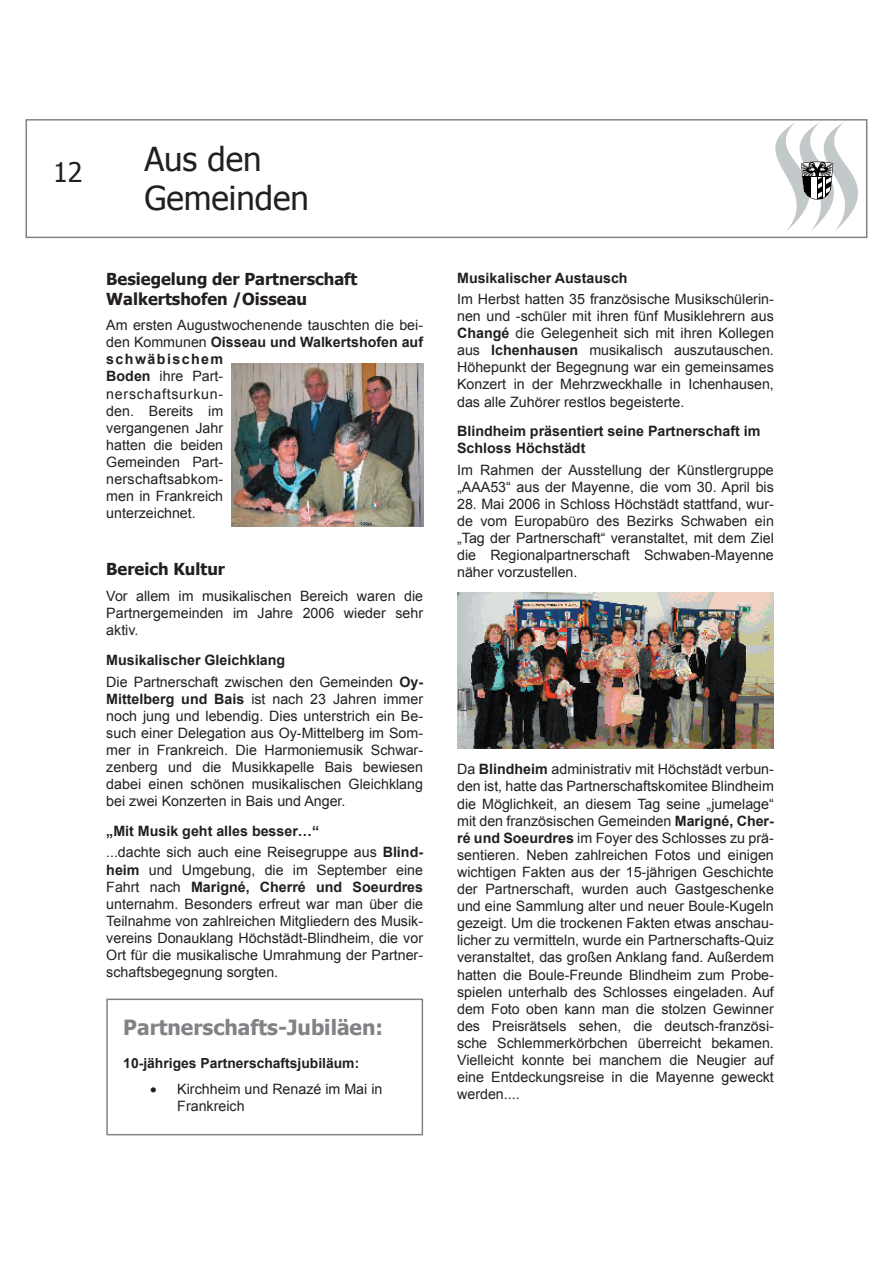
<style>
.page{position:relative;width:893px;height:1263px;background:#fff}
.page>*{position:absolute;margin:0;border:0;box-sizing:border-box;transform-origin:0 0}
.t1{font:33px/39.6px "Tahoma";color:#231f20}
.t2{font:27px "Tahoma";color:#231f20}
.t3{font:700 21px "Tahoma";color:#808285}
.t4{font:700 16.5px/19.8px "Tahoma";color:#231f20}
.t5{font:14.25px/17.1px "Arial";color:#231f20;text-align:justify}
.t6{font:700 14.25px/21.3px "Arial";color:#231f20}
.t7{font:700 13.8px "Arial";color:#231f20}
.s1{font-weight:700}
.s2{font-weight:400;font-size:13.8px}
.s3{font-weight:400}
</style>
<div class="page">
<div style="left:26px;top:119px;width:841px;height:119px;border:2px solid #808285"></div>
<svg style="left:775px;top:123px;width:83px;height:108px"></svg>
<div style="left:106px;top:998px;width:317px;height:137px;border:1px solid #808285"></div>
<img style="left:232px;top:364px;width:191px;height:162px">
<img style="left:457px;top:593px;width:317px;height:156px">
<h2 class="t2" style="left:53px;top:154px;width:31px">12</h2>
<h1 class="t1" style="left:144px;top:137px;width:166px">Aus den<br>Gemeinden</h1>
<p class="t4" style="left:106px;top:268px;width:253px">Besiegelung der Partnerschaft<br>Walkertshofen /Oisseau</p>
<p class="t5" style="left:106px;top:317px;width:318px;text-align:left">Am ersten Augustwochenende tauschten die bei&shy;den Kommunen <span class="s1">Oisseau und Walkertshofen auf schwäbischem<br>Boden</span> ihre Part-<br>nerschaftsurkun-<br>den. Bereits im<br>vergangenen Jahr<br>hatten die beiden<br>Gemeinden Part-<br>nerschaftsabkom-<br>men in Frankreich<br>unterzeichnet.</p>
<p class="t4" style="left:106px;top:558px;width:120px">Bereich Kultur</p>
<p class="t5" style="left:106px;top:588px;width:318px">Vor allem im musikalischen Bereich waren die Partnergemeinden im Jahre 2006 wieder sehr aktiv.</p>
<p class="t5" style="left:106px;top:650px;width:318px;line-height:21.3px"><span class="s1">Musikalischer Gleichklang<br></span>Die Partnerschaft zwischen den Gemeinden <span class="s1">Oy-</span></p>
<p class="t5" style="left:106px;top:690px;width:318px"><span class="s1">Mittelberg und Bais</span> ist nach 23 Jahren immer noch jung und lebendig. Dies unterstrich ein Be&shy;such einer Delegation aus Oy-Mittelberg im Som&shy;mer in Frankreich. Die Harmoniemusik Schwar&shy;zenberg und die Musikkapelle Bais bewiesen dabei einen schönen musikalischen Gleichklang bei zwei Konzerten in Bais und Anger.</p>
<p class="t6" style="left:106px;top:821px;width:318px">„Mit Musik geht alles besser…“<br><span class="s2">...</span><span class="s3">dachte sich auch eine Reisegruppe aus</span> Blind-</p>
<p class="t5" style="left:106px;top:861px;width:318px"><span class="s1">heim</span> und Umgebung, die im September eine Fahrt nach <span class="s1">Marigné, Cherré und Soeurdres </span>unternahm. Besonders erfreut war man über die Teilnahme von zahlreichen Mitgliedern des Musik&shy;vereins Donauklang Höchstädt-Blindheim, die vor Ort für die musikalische Umrahmung der Partner&shy;schaftsbegegnung sorgten.</p>
<h3 class="t3" style="left:123px;top:1013px;width:261px">Partnerschafts-Jubiläen:</h3>
<p class="t7" style="left:123px;top:1054px;width:237px">10-jähriges Partnerschaftsjubiläum:</p>
<p class="t5" style="left:177px;top:1080px;width:207px;text-indent:-27px">• Kirchheim und Renazé im Mai in<br>Frankreich</p>
<p class="t6" style="left:457px;top:267px;width:172px">Musikalischer Austausch</p>
<p class="t5" style="left:457px;top:290px;width:318px">Im Herbst hatten 35 französische Musikschülerin&shy;nen und -schüler mit ihren fünf Musiklehrern aus <span class="s1">Changé</span> die Gelegenheit sich mit ihren Kollegen aus <span class="s1">Ichenhausen</span> musikalisch auszutauschen.<br>Höhepunkt der Begegnung war ein gemeinsames Konzert in der Mehrzweckhalle in Ichenhausen, das alle Zuhörer restlos begeisterte.</p>
<p class="t6" style="left:457px;top:423px;width:305px;line-height:17.1px">Blindheim präsentiert seine Partnerschaft im<br>Schloss Höchstädt</p>
<p class="t5" style="left:457px;top:461px;width:318px">Im Rahmen der Ausstellung der Künstlergruppe „AAA53“ aus der Mayenne, die vom 30. April bis</p>
<p class="t5" style="left:457px;top:496px;width:318px">28. Mai 2006 in Schloss Höchstädt stattfand, wur&shy;de vom Europabüro des Bezirks Schwaben ein „Tag der Partnerschaft“ veranstaltet, mit dem Ziel die Regionalpartnerschaft Schwaben-Mayenne näher vorzustellen.</p>
<p class="t5" style="left:457px;top:761px;width:318px">Da <span class="s1">Blindheim</span> administrativ mit Höchstädt verbun&shy;den ist, hatte das Partnerschaftskomitee Blindheim die Möglichkeit, an diesem Tag seine „jumelage“ mit den französischen Gemeinden <span class="s1">Marigné, Cher&shy;ré und Soeurdres</span> im Foyer des Schlosses zu prä&shy;sentieren. Neben zahlreichen Fotos und einigen wichtigen Fakten aus der 15-jährigen Geschichte der Partnerschaft, wurden auch Gastgeschenke und eine Sammlung alter und neuer Boule-Kugeln gezeigt. Um die trockenen Fakten etwas anschau&shy;licher zu vermitteln, wurde ein Partnerschafts-Quiz veranstaltet, das großen Anklang fand. Außerdem hatten die Boule-Freunde Blindheim zum Probe&shy;spielen unterhalb des Schlosses eingeladen. Auf dem Foto oben kann man die stolzen Gewinner des Preisrätsels sehen, die deutsch-französi&shy;sche Schlemmerkörbchen überreicht bekamen.<br>Vielleicht konnte bei manchem die Neugier auf eine Entdeckungsreise in die Mayenne geweckt werden....</p>
</div>
